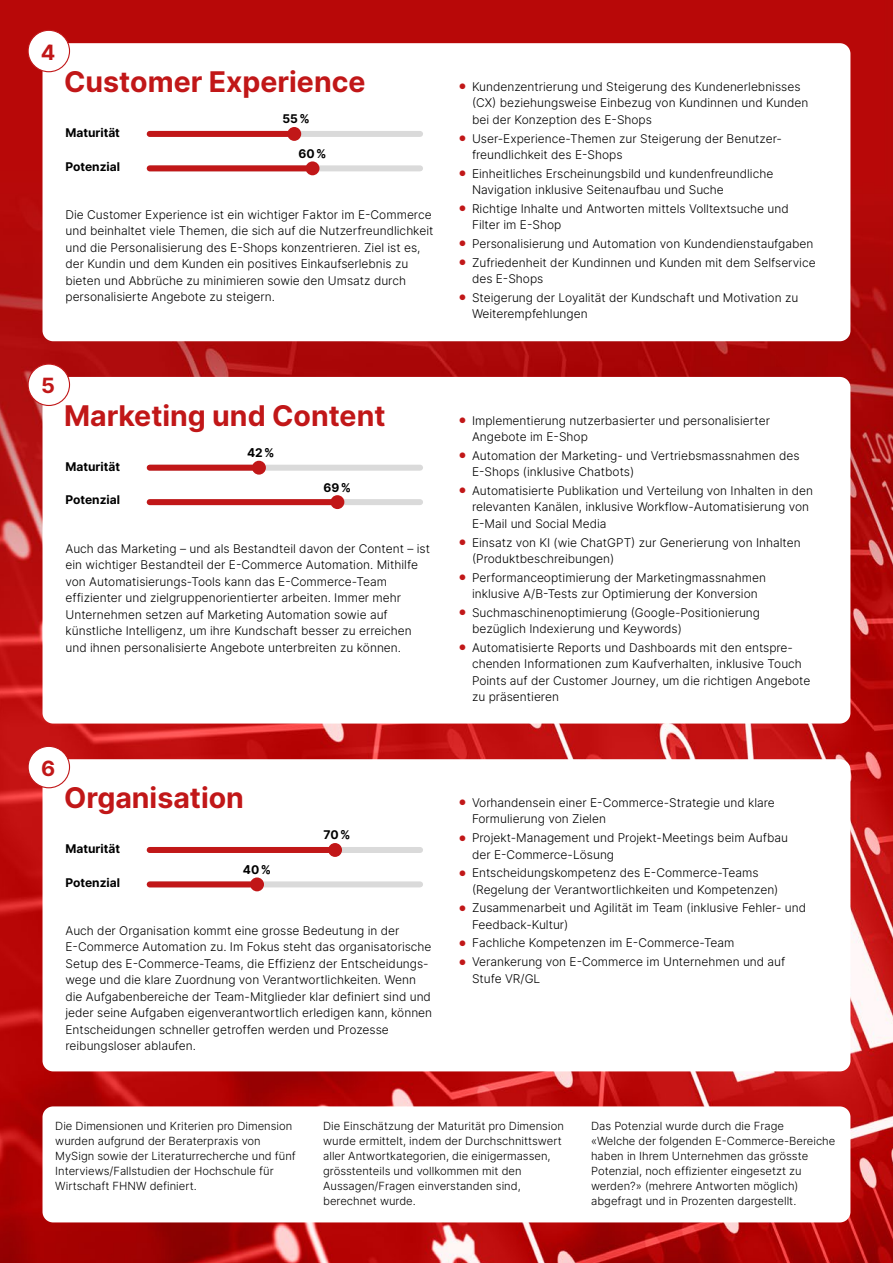
<style>
.page{position:relative;width:893px;height:1263px;background:#fff}
.page>*{position:absolute;margin:0;border:0;box-sizing:border-box;transform-origin:0 0}
.t1{font:700 28.5px "Inter";color:#c11718}
.t2{font:700 21px "Inter";color:#c11718}
.t3{font:300 12px/16.5px "Inter";color:#000}
.t4{font:700 12px "Inter";color:#000}
.t5{font:300 11.25px/15px "Inter";color:#000}
.s1{font-size:7.5px;color:#c11718}
</style>
<div class="page">
<img style="left:0;top:0;width:893px;height:1263px">
<div style="left:43px;top:43px;width:807px;height:298px;background:#fff;border-radius:11px"></div>
<div style="left:28px;top:30px;width:42px;height:42px;background:#fff;border-radius:50%"></div>
<div style="left:28px;top:30px;width:42px;height:42px;border:1px solid #c11718;border-radius:50%"></div>
<div style="left:150px;top:131px;width:270px;height:6px;background:#dadada"></div>
<div style="left:287px;top:127px;width:14px;height:14px;background:#c11718;border-radius:50%"></div>
<div style="left:150px;top:131px;width:146px;height:6px;background:#c11718"></div>
<div style="left:150px;top:165px;width:270px;height:6px;background:#dadada"></div>
<div style="left:306px;top:161px;width:13px;height:14px;background:#c11718;border-radius:50%"></div>
<div style="left:150px;top:165px;width:160px;height:6px;background:#c11718"></div>
<div style="left:43px;top:759px;width:807px;height:312px;background:#fff;border-radius:11px"></div>
<div style="left:28px;top:746px;width:42px;height:42px;background:#fff;border-radius:50%"></div>
<div style="left:28px;top:746px;width:42px;height:42px;border:1px solid #c11718;border-radius:50%"></div>
<div style="left:150px;top:847px;width:270px;height:6px;background:#dadada"></div>
<div style="left:328px;top:843px;width:14px;height:14px;background:#c11718;border-radius:50%"></div>
<div style="left:150px;top:847px;width:188px;height:6px;background:#c11718"></div>
<div style="left:150px;top:881px;width:270px;height:6px;background:#dadada"></div>
<div style="left:250px;top:877px;width:14px;height:14px;background:#c11718;border-radius:50%"></div>
<div style="left:150px;top:881px;width:104px;height:6px;background:#c11718"></div>
<div style="left:43px;top:377px;width:807px;height:346px;background:#fff;border-radius:11px"></div>
<div style="left:28px;top:364px;width:42px;height:41px;background:#fff;border-radius:50%"></div>
<div style="left:28px;top:363px;width:42px;height:43px;border:1px solid #c11718;border-radius:50%"></div>
<div style="left:150px;top:465px;width:270px;height:6px;background:#dadada"></div>
<div style="left:252px;top:461px;width:14px;height:14px;background:#c11718;border-radius:50%"></div>
<div style="left:150px;top:465px;width:109px;height:6px;background:#c11718"></div>
<div style="left:150px;top:499px;width:270px;height:6px;background:#dadada"></div>
<div style="left:330px;top:495px;width:14px;height:14px;background:#c11718;border-radius:50%"></div>
<div style="left:150px;top:499px;width:184px;height:6px;background:#c11718"></div>
<div style="left:43px;top:1106px;width:807px;height:116px;background:#fff;border-radius:11px"></div>
<h2 class="t2" style="left:41px;top:37px;width:16px">4</h2>
<h1 class="t1" style="left:64px;top:61px;width:303px">Customer Experience</h1>
<p class="t4" style="left:283px;top:110px;width:29px">55%</p>
<p class="t4" style="left:299px;top:145px;width:29px">60%</p>
<p class="t4" style="left:65px;top:124px;width:56px">Maturität</p>
<p class="t4" style="left:65px;top:157px;width:56px">Potenzial</p>
<p class="t3" style="left:65px;top:206px;width:369px">Die Customer Experience ist ein wichtiger Faktor im E-Commerce und beinhaltet viele Themen, die sich auf die Nutzerfreundlichkeit und die Personalisierung des E-Shops konzentrieren. Ziel ist es, der Kundin und dem Kunden ein positives Einkaufserlebnis zu bieten und Abbrüche zu minimieren sowie den Umsatz durch personalisierte Angebote zu steigern.</p>
<h2 class="t2" style="left:41px;top:370px;width:15px">5</h2>
<h1 class="t1" style="left:64px;top:395px;width:323px">Marketing und Content</h1>
<p class="t4" style="left:247px;top:444px;width:29px">42%</p>
<p class="t4" style="left:324px;top:478px;width:29px">69%</p>
<p class="t4" style="left:65px;top:458px;width:56px">Maturität</p>
<p class="t4" style="left:65px;top:491px;width:56px">Potenzial</p>
<p class="t3" style="left:65px;top:540px;width:366px">Auch das Marketing – und als Bestandteil davon der Content – ist ein wichtiger Bestandteil der E-Commerce Automation. Mithilfe von Automatisierungs-Tools kann das E-Commerce-Team effizienter und zielgruppenorientierter arbeiten. Immer mehr Unternehmen setzen auf Marketing Automation sowie auf künstliche Intelligenz, um ihre Kundschaft besser zu erreichen und ihnen personalisierte Angebote unterbreiten zu können.</p>
<h2 class="t2" style="left:41px;top:753px;width:16px">6</h2>
<h1 class="t1" style="left:64px;top:777px;width:181px">Organisation</h1>
<p class="t4" style="left:323px;top:826px;width:29px">70%</p>
<p class="t4" style="left:65px;top:840px;width:56px">Maturität</p>
<p class="t4" style="left:65px;top:873px;width:56px">Potenzial</p>
<p class="t3" style="left:65px;top:922px;width:368px">Auch der Organisation kommt eine grosse Bedeutung in der E-Commerce Automation zu. Im Fokus steht das organisatorische Setup des E-Commerce-Teams, die Effizienz der Entscheidungs&shy;wege und die klare Zuordnung von Verantwortlichkeiten. Wenn die Aufgabenbereiche der Team-Mitglieder klar definiert sind und jeder seine Aufgaben eigenverantwortlich erledigen kann, können Entscheidungen schneller getroffen werden und Prozesse reibungsloser ablaufen.</p>
<p class="t4" style="left:243px;top:861px;width:30px">40%</p>
<p class="t3" style="left:472px;top:78px;width:338px;text-indent:-13px"><span class="s1">●</span> Kundenzentrierung und Steigerung des Kundenerlebnisses (CX) beziehungsweise Einbezug von Kundinnen und Kunden bei der Konzeption des E-Shops</p>
<p class="t3" style="left:472px;top:130px;width:311px;text-indent:-13px"><span class="s1">●</span> User-Experience-Themen zur Steigerung der Benutzer&shy;freundlichkeit des E-Shops</p>
<p class="t3" style="left:472px;top:165px;width:303px;text-indent:-13px"><span class="s1">●</span> Einheitliches Erscheinungsbild und kundenfreundliche<br>Navigation inklusive Seitenaufbau und Suche</p>
<p class="t3" style="left:472px;top:200px;width:318px;text-indent:-13px"><span class="s1">●</span> Richtige Inhalte und Antworten mittels Volltextsuche und<br>Filter im E-Shop</p>
<p class="t3" style="left:459px;top:235px;width:356px"><span class="s1">●</span> Personalisierung und Automation von Kundendienstaufgaben</p>
<p class="t3" style="left:472px;top:254px;width:345px;text-indent:-13px"><span class="s1">●</span> Zufriedenheit der Kundinnen und Kunden mit dem Selfservice des E-Shops</p>
<p class="t3" style="left:472px;top:289px;width:328px;text-indent:-13px"><span class="s1">●</span> Steigerung der Loyalität der Kundschaft und Motivation zu<br>Weiterempfehlungen</p>
<p class="t3" style="left:472px;top:412px;width:299px;text-indent:-13px"><span class="s1">●</span> Implementierung nutzerbasierter und personalisierter<br>Angebote im E-Shop</p>
<p class="t3" style="left:472px;top:447px;width:329px;text-indent:-13px"><span class="s1">●</span> Automation der Marketing- und Vertriebsmassnahmen des<br>E-Shops (inklusive Chatbots)</p>
<p class="t3" style="left:472px;top:482px;width:343px;text-indent:-13px"><span class="s1">●</span> Automatisierte Publikation und Verteilung von Inhalten in den relevanten Kanälen, inklusive Workflow-Automatisierung von<br>E-Mail und Social Media</p>
<p class="t3" style="left:472px;top:534px;width:330px;text-indent:-13px"><span class="s1">●</span> Einsatz von KI (wie ChatGPT) zur Generierung von Inhalten (Produktbeschreibungen)</p>
<p class="t3" style="left:459px;top:569px;width:308px;text-align:center"><span class="s1">●</span> Performanceoptimierung der Marketingmassnahmen inklusive A/B-Tests zur Optimierung der Konversion</p>
<p class="t3" style="left:472px;top:604px;width:290px;text-indent:-13px"><span class="s1">●</span> Suchmaschinenoptimierung (Google-Positionierung bezüglich Indexierung und Keywords)</p>
<p class="t3" style="left:472px;top:639px;width:340px;text-indent:-13px"><span class="s1">●</span> Automatisierte Reports und Dashboards mit den entspre&shy;chenden Informationen zum Kaufverhalten, inklusive Touch Points auf der Customer Journey, um die richtigen Angebote zu präsentieren</p>
<p class="t3" style="left:472px;top:794px;width:304px;text-indent:-13px"><span class="s1">●</span> Vorhandensein einer E-Commerce-Strategie und klare<br>Formulierung von Zielen</p>
<p class="t3" style="left:472px;top:829px;width:318px;text-indent:-13px"><span class="s1">●</span> Projekt-Management und Projekt-Meetings beim Aufbau der E-Commerce-Lösung</p>
<p class="t3" style="left:472px;top:864px;width:308px;text-indent:-13px"><span class="s1">●</span> Entscheidungskompetenz des E-Commerce-Teams (Regelung der Verantwortlichkeiten und Kompetenzen)</p>
<p class="t3" style="left:472px;top:899px;width:336px;text-indent:-13px"><span class="s1">●</span> Zusammenarbeit und Agilität im Team (inklusive Fehler- und<br>Feedback-Kultur)</p>
<p class="t3" style="left:459px;top:934px;width:277px"><span class="s1">●</span> Fachliche Kompetenzen im E-Commerce-Team</p>
<p class="t3" style="left:472px;top:953px;width:315px;text-indent:-13px"><span class="s1">●</span> Verankerung von E-Commerce im Unternehmen und auf<br>Stufe VR/GL</p>
<p class="t5" style="left:55px;top:1118px;width:242px">Die Dimensionen und Kriterien pro Dimension wurden aufgrund der Beraterpraxis von MySign sowie der Literaturrecherche und fünf Interviews/Fallstudien der Hochschule für Wirtschaft FHNW definiert.</p>
<p class="t5" style="left:323px;top:1118px;width:242px">Die Einschätzung der Maturität pro Dimension wurde ermittelt, indem der Durchschnittswert aller Antwortkategorien, die einigermassen, grösstenteils und vollkommen mit den Aussagen/Fragen einverstanden sind, berechnet wurde.</p>
<p class="t5" style="left:591px;top:1118px;width:246px">Das Potenzial wurde durch die Frage<br>«Welche der folgenden E-Commerce-Bereiche haben in Ihrem Unternehmen das grösste Potenzial, noch effizienter eingesetzt zu werden?» (mehrere Antworten möglich) abgefragt und in Prozenten dargestellt.</p>
</div>
